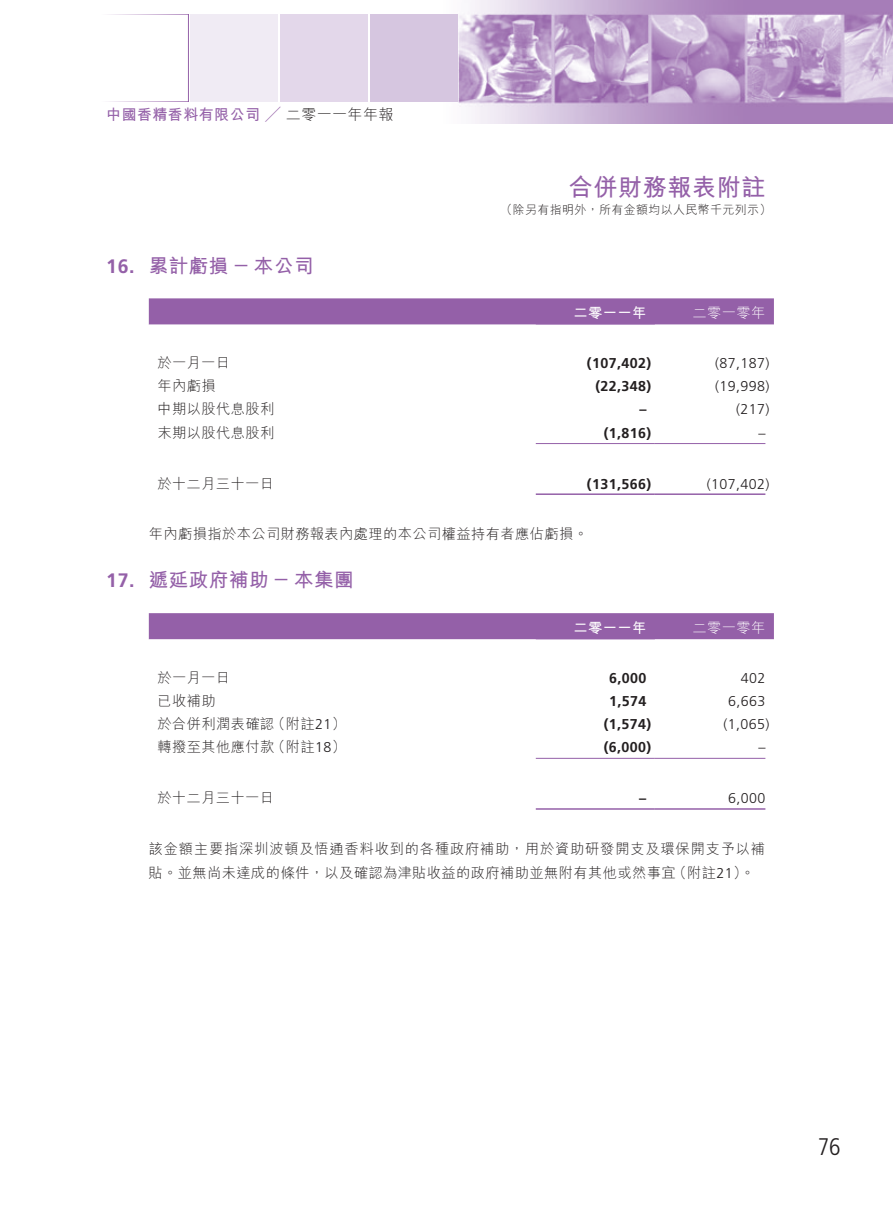
<style>
.page{position:relative;width:893px;height:1212px;background:#fff}
.page>*{position:absolute;margin:0;border:0;box-sizing:border-box;transform-origin:0 0}
.t1{font:700 24px "M Hei HK";letter-spacing:.03em;color:#9460a8}
.t2{font:300 condensed 24px "Frutiger LT Std";color:#231f20}
.t3{font:700 19.5px "M Hei HK";letter-spacing:.03em;color:#9460a8}
.t4{font:700 15px "M Hei HK";letter-spacing:.03em;color:#9460a8}
.t5{font:300 14.25px "M Hei HK";letter-spacing:.03em;color:#231f20}
.t6{font:300 14.25px/24px "M Hei HK";letter-spacing:.055em;color:#231f20}
.t7{font:700 14.25px "Frutiger LT Std";letter-spacing:.03em;color:#231f20}
.t8{font:300 14.25px "Frutiger LT Std";letter-spacing:.03em;color:#231f20}
.t9{font:700 14.25px "M Hei HK";letter-spacing:.03em;color:#fff}
.t10{font:300 14.25px "M Hei HK";letter-spacing:.03em;color:#fff}
.t11{font:300 12px "M Hei HK";letter-spacing:.03em;color:#231f20}
.s1{font-weight:300;color:#231f20}
.s2{font-family:"Frutiger LT Std"}
</style>
<div class="page">
<img style="left:457px;top:0;width:436px;height:123px">
<div style="left:370px;top:14px;width:87px;height:88px;background:#d6c6e0"></div>
<div style="left:280px;top:14px;width:88px;height:88px;background:#e3d7ea"></div>
<div style="left:190px;top:14px;width:88px;height:88px;background:#f0ebf4"></div>
<div style="left:101px;top:14px;width:88px;height:88px;border:1px solid #9460a8"></div>
<svg style="left:149px;top:298px;width:625px;height:27px;background:#9765aa"></svg>
<hr style="left:536px;top:443px;width:119px;height:1px;background:#9460a8">
<hr style="left:655px;top:443px;width:110px;height:1px;background:#9460a8">
<hr style="left:536px;top:493px;width:119px;height:2px;background:#9460a8">
<hr style="left:655px;top:493px;width:110px;height:2px;background:#9460a8">
<div style="left:149px;top:613px;width:625px;height:26px;background:#9460a8"></div>
<svg style="left:149px;top:639px;width:625px;height:171px"></svg>
<hr style="left:536px;top:758px;width:119px;height:1px;background:#9460a8">
<hr style="left:655px;top:758px;width:110px;height:1px;background:#9460a8">
<hr style="left:536px;top:808px;width:119px;height:2px;background:#9460a8">
<hr style="left:655px;top:808px;width:110px;height:2px;background:#9460a8">
<p class="t4" style="left:106px;top:104px;width:289px">中國香精香料有限公司 ╱ <span class="s1">二零一一年年報</span></p>
<h2 class="t3" style="left:106px;top:251px;width:209px"><span class="s2">16.</span> 累計虧損－本公司</h2>
<h1 class="t1" style="left:569px;top:170px;width:198px">合併財務報表附註</h1>
<p class="t11" style="left:500px;top:201px;width:273px">（除另有指明外，所有金額均以人民幣千元列示）</p>
<p class="t9" style="left:573px;top:303px;width:74px">二零一一年</p>
<p class="t10" style="left:693px;top:303px;width:74px">二零一零年</p>
<p class="t5" style="left:157px;top:353px;width:74px">於一月一日</p>
<p class="t7" style="left:587px;top:354px;width:66px">(107,402)</p>
<p class="t8" style="left:715px;top:355px;width:56px">(87,187)</p>
<p class="t5" style="left:157px;top:376px;width:60px">年內虧損</p>
<p class="t7" style="left:595px;top:378px;width:57px">(22,348)</p>
<p class="t8" style="left:715px;top:378px;width:56px">(19,998)</p>
<p class="t5" style="left:157px;top:399px;width:118px">中期以股代息股利</p>
<p class="t7" style="left:639px;top:401px;width:9px">–</p>
<p class="t8" style="left:736px;top:401px;width:35px">(217)</p>
<p class="t5" style="left:157px;top:422px;width:118px">末期以股代息股利</p>
<p class="t7" style="left:604px;top:424px;width:49px">(1,816)</p>
<p class="t8" style="left:758px;top:425px;width:9px">–</p>
<p class="t5" style="left:157px;top:473px;width:118px">於十二月三十一日</p>
<p class="t7" style="left:587px;top:475px;width:66px">(131,566)</p>
<p class="t8" style="left:707px;top:476px;width:64px">(107,402)</p>
<p class="t5" style="left:149px;top:524px;width:441px">年內虧損指於本公司財務報表內處理的本公司權益持有者應佔虧損。</p>
<h2 class="t3" style="left:106px;top:566px;width:249px"><span class="s2">17.</span> 遞延政府補助－本集團</h2>
<p class="t9" style="left:573px;top:617px;width:74px">二零一一年</p>
<p class="t10" style="left:693px;top:618px;width:74px">二零一零年</p>
<p class="t5" style="left:157px;top:667px;width:74px">於一月一日</p>
<p class="t7" style="left:609px;top:669px;width:39px">6,000</p>
<p class="t8" style="left:741px;top:670px;width:26px">402</p>
<p class="t5" style="left:157px;top:691px;width:60px">已收補助</p>
<p class="t7" style="left:609px;top:692px;width:39px">1,574</p>
<p class="t8" style="left:728px;top:693px;width:39px">6,663</p>
<p class="t5" style="left:157px;top:714px;width:190px">於合併利潤表確認（附註<span class="s2">21</span>）</p>
<p class="t7" style="left:604px;top:716px;width:49px">(1,574)</p>
<p class="t8" style="left:724px;top:716px;width:47px">(1,065)</p>
<p class="t5" style="left:157px;top:737px;width:190px">轉撥至其他應付款（附註<span class="s2">18</span>）</p>
<p class="t7" style="left:604px;top:739px;width:49px">(6,000)</p>
<p class="t8" style="left:758px;top:739px;width:9px">–</p>
<p class="t5" style="left:157px;top:788px;width:118px">於十二月三十一日</p>
<p class="t7" style="left:639px;top:790px;width:9px">–</p>
<p class="t8" style="left:728px;top:790px;width:39px">6,000</p>
<p class="t6" style="left:149px;top:836px;width:618px">該金額主要指深圳波頓及悟通香料收到的各種政府補助，用於資助研發開支及環保開支予以補貼。並無尚未達成的條件，以及確認為津貼收益的政府補助並無附有其他或然事宜（附註<span class="s2">21</span>）。</p>
<h1 class="t2" style="left:818px;top:1133px;width:25px">76</h1>
</div>
